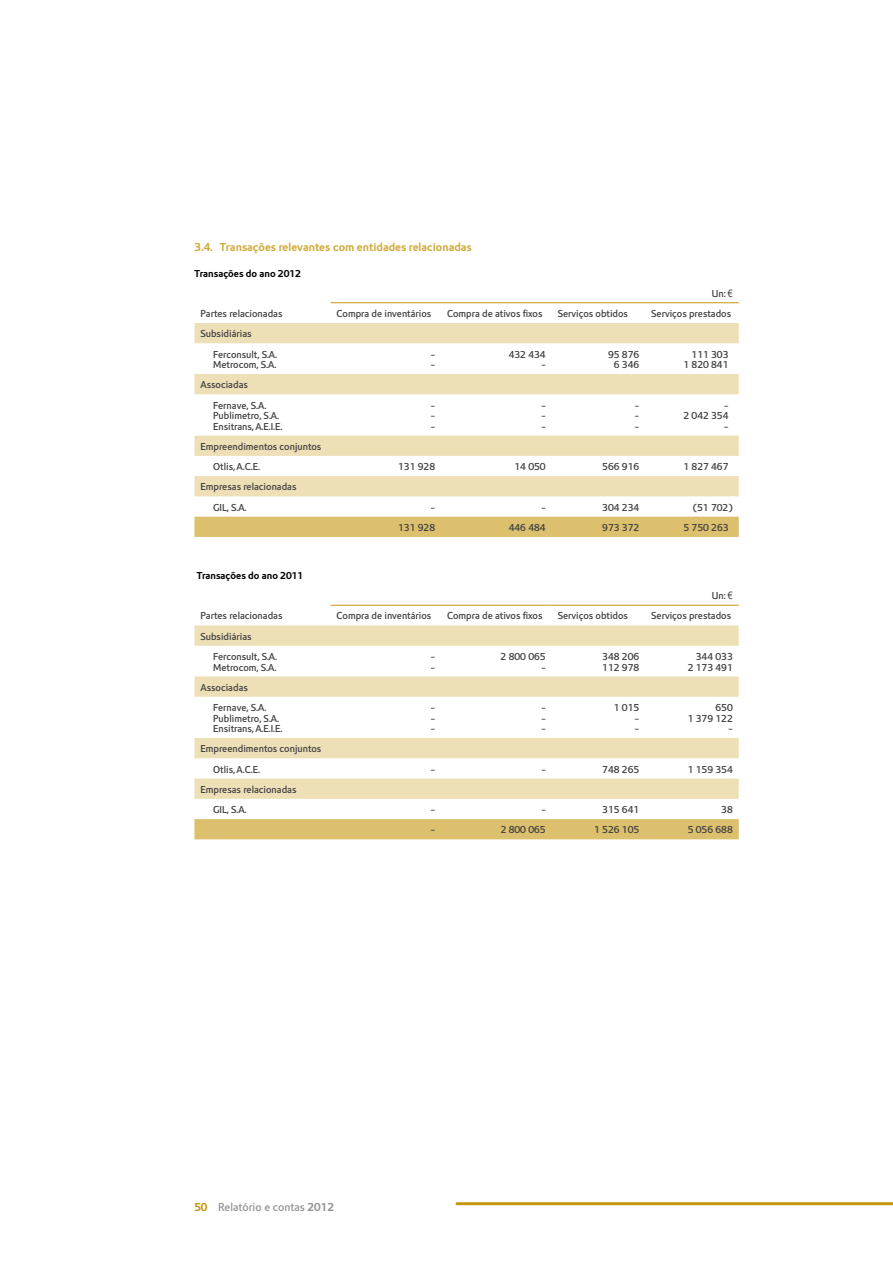
<style>
.page{position:relative;width:893px;height:1263px;background:#fff}
.page>*{position:absolute;margin:0;border:0;box-sizing:border-box;transform-origin:0 0}
.t1{font:12px "Metrolis Negro";color:#d0ab3c}
.t2{font:12px "Metrolis Redondo";color:#939598}
.t3{font:10.5px/10.5px "Metrolis Redondo";color:#414042}
.t4{font:10.5px "Metrolis Negro";color:#000}
.s1{font-family:"Arial Narrow"}
.s2{font-family:"Metrolis Negro";color:#c4960c}
.s3{font-family:"Metrolis Negro"}
</style>
<div class="page">
<hr style="left:457px;top:1202px;width:436px;height:3px;background:#c4960c">
<svg style="left:194px;top:323px;width:545px;height:173px"></svg>
<div style="left:194px;top:517px;width:545px;height:20px;background:#dcc06d"></div>
<hr style="left:331px;top:302px;width:110px;height:1px;background:#c4960c">
<hr style="left:441px;top:302px;width:111px;height:1px;background:#c4960c">
<hr style="left:552px;top:302px;width:93px;height:1px;background:#c4960c">
<hr style="left:645px;top:302px;width:94px;height:1px;background:#c4960c">
<svg style="left:194px;top:625px;width:545px;height:174px"></svg>
<div style="left:194px;top:819px;width:545px;height:20px;background:#dcc06d"></div>
<hr style="left:331px;top:605px;width:110px;height:1px;background:#c4960c">
<hr style="left:441px;top:605px;width:111px;height:1px;background:#c4960c">
<hr style="left:552px;top:605px;width:93px;height:1px;background:#c4960c">
<hr style="left:645px;top:605px;width:94px;height:1px;background:#c4960c">
<p class="t1" style="left:194px;top:240px;width:279px">3.4. Transações relevantes com entidades relacionadas</p>
<p class="t4" style="left:194px;top:267px;width:108px">Transações do ano 2012</p>
<p class="t3" style="left:712px;top:288px;width:22px">Un: <span class="s1">€</span></p>
<p class="t3" style="left:200px;top:308px;width:84px">Partes relacionadas</p>
<p class="t3" style="left:337px;top:308px;width:96px">Compra de inventários</p>
<p class="t3" style="left:447px;top:308px;width:97px">Compra de ativos fixos</p>
<p class="t3" style="left:558px;top:308px;width:72px">Serviços obtidos</p>
<p class="t3" style="left:651px;top:308px;width:81px">Serviços prestados</p>
<p class="t3" style="left:213px;top:324px;width:65px;line-height:20.2px;text-indent:-13px">Subsidiárias<br>Ferconsult, S.A.</p>
<p class="t3" style="left:213px;top:359px;width:65px">Metrocom, S.A.</p>
<p class="t3" style="left:431px;top:349px;width:6px">- -</p>
<p class="t3" style="left:509px;top:349px;width:38px;text-align:right">432 434 -</p>
<p class="t3" style="left:608px;top:349px;width:33px;text-align:center">95 876<br>6 346</p>
<p class="t3" style="left:683px;top:349px;width:47px;text-align:right">111 303<br>1 820 841</p>
<p class="t3" style="left:213px;top:375px;width:55px;line-height:20.2px;text-indent:-13px">Associadas<br>Fernave, S.A.</p>
<p class="t3" style="left:213px;top:410px;width:71px">Publimetro, S.A.<br>Ensitrans,A.E.I.E.</p>
<p class="t3" style="left:431px;top:400px;width:6px;text-align:justify">- - -</p>
<p class="t3" style="left:541px;top:400px;width:6px;text-align:justify">- - -</p>
<p class="t3" style="left:635px;top:400px;width:6px;text-align:justify">- - -</p>
<p class="t3" style="left:683px;top:400px;width:47px;text-align:right">-<br>2 042 354 -</p>
<p class="t3" style="left:213px;top:436px;width:110px;line-height:20.2px;text-indent:-13px">Empreendimentos conjuntos<br>Otlis,A.C.E.</p>
<p class="t3" style="left:398px;top:461px;width:38px">131 928</p>
<p class="t3" style="left:514px;top:461px;width:33px">14 050</p>
<p class="t3" style="left:602px;top:461px;width:38px">566 916</p>
<p class="t3" style="left:683px;top:461px;width:47px">1 827 467</p>
<p class="t3" style="left:213px;top:477px;width:85px;line-height:20.2px;text-indent:-13px">Empresas relacionadas<br>GIL, S.A.</p>
<p class="t4" style="left:197px;top:570px;width:108px">Transações do ano 2011</p>
<p class="t3" style="left:431px;top:502px;width:6px">-</p>
<p class="t3" style="left:541px;top:502px;width:6px">-</p>
<p class="t3" style="left:602px;top:502px;width:38px">304 234</p>
<p class="t3" style="left:693px;top:502px;width:42px">(51 702)</p>
<p class="t3" style="left:398px;top:522px;width:38px">131 928</p>
<p class="t3" style="left:509px;top:522px;width:38px">446 484</p>
<p class="t3" style="left:602px;top:522px;width:38px">973 372</p>
<p class="t3" style="left:683px;top:522px;width:47px">5 750 263</p>
<p class="t3" style="left:712px;top:590px;width:22px">Un: <span class="s1">€</span></p>
<p class="t3" style="left:200px;top:611px;width:84px">Partes relacionadas</p>
<p class="t3" style="left:337px;top:611px;width:96px">Compra de inventários</p>
<p class="t3" style="left:447px;top:611px;width:97px">Compra de ativos fixos</p>
<p class="t3" style="left:558px;top:611px;width:72px">Serviços obtidos</p>
<p class="t3" style="left:651px;top:611px;width:81px">Serviços prestados</p>
<p class="t3" style="left:213px;top:626px;width:65px;line-height:20.2px;text-indent:-13px">Subsidiárias<br>Ferconsult, S.A.</p>
<p class="t3" style="left:213px;top:662px;width:65px">Metrocom, S.A.</p>
<p class="t3" style="left:431px;top:651px;width:6px">- -</p>
<p class="t3" style="left:501px;top:651px;width:47px;text-align:right">2 800 065 -</p>
<p class="t3" style="left:602px;top:651px;width:38px">348 206<br>112 978</p>
<p class="t3" style="left:688px;top:651px;width:47px;text-align:right">344 033<br>2 173 491</p>
<p class="t3" style="left:213px;top:677px;width:55px;line-height:20.2px;text-indent:-13px">Associadas<br>Fernave, S.A.</p>
<p class="t3" style="left:213px;top:713px;width:71px">Publimetro, S.A.<br>Ensitrans,A.E.I.E.</p>
<p class="t3" style="left:431px;top:702px;width:6px;text-align:justify">- - -</p>
<p class="t3" style="left:541px;top:702px;width:6px;text-align:justify">- - -</p>
<p class="t3" style="left:635px;top:702px;width:6px;text-align:justify;text-indent:-21px">1 015 - -</p>
<p class="t3" style="left:688px;top:702px;width:47px;text-align:right">650<br>1 379 122 -</p>
<p class="t3" style="left:213px;top:739px;width:110px;line-height:20.2px;text-indent:-13px">Empreendimentos conjuntos<br>Otlis,A.C.E.</p>
<p class="t3" style="left:431px;top:764px;width:6px">-</p>
<p class="t3" style="left:541px;top:764px;width:6px">-</p>
<p class="t3" style="left:602px;top:764px;width:38px">748 265</p>
<p class="t3" style="left:688px;top:764px;width:47px">1 159 354</p>
<p class="t3" style="left:213px;top:779px;width:85px;line-height:20.2px;text-indent:-13px">Empresas relacionadas<br>GIL, S.A.</p>
<p class="t3" style="left:431px;top:804px;width:6px">-</p>
<p class="t3" style="left:541px;top:804px;width:6px">-</p>
<p class="t3" style="left:602px;top:804px;width:38px">315 641</p>
<p class="t3" style="left:721px;top:804px;width:13px">38</p>
<p class="t3" style="left:431px;top:824px;width:6px">-</p>
<p class="t3" style="left:501px;top:824px;width:47px">2 800 065</p>
<p class="t3" style="left:594px;top:824px;width:47px">1 526 105</p>
<p class="t3" style="left:688px;top:824px;width:47px">5 056 688</p>
<p class="t2" style="left:194px;top:1200px;width:141px"><span class="s2">50</span> Relatório e contas <span class="s3">2012</span></p>
</div>
